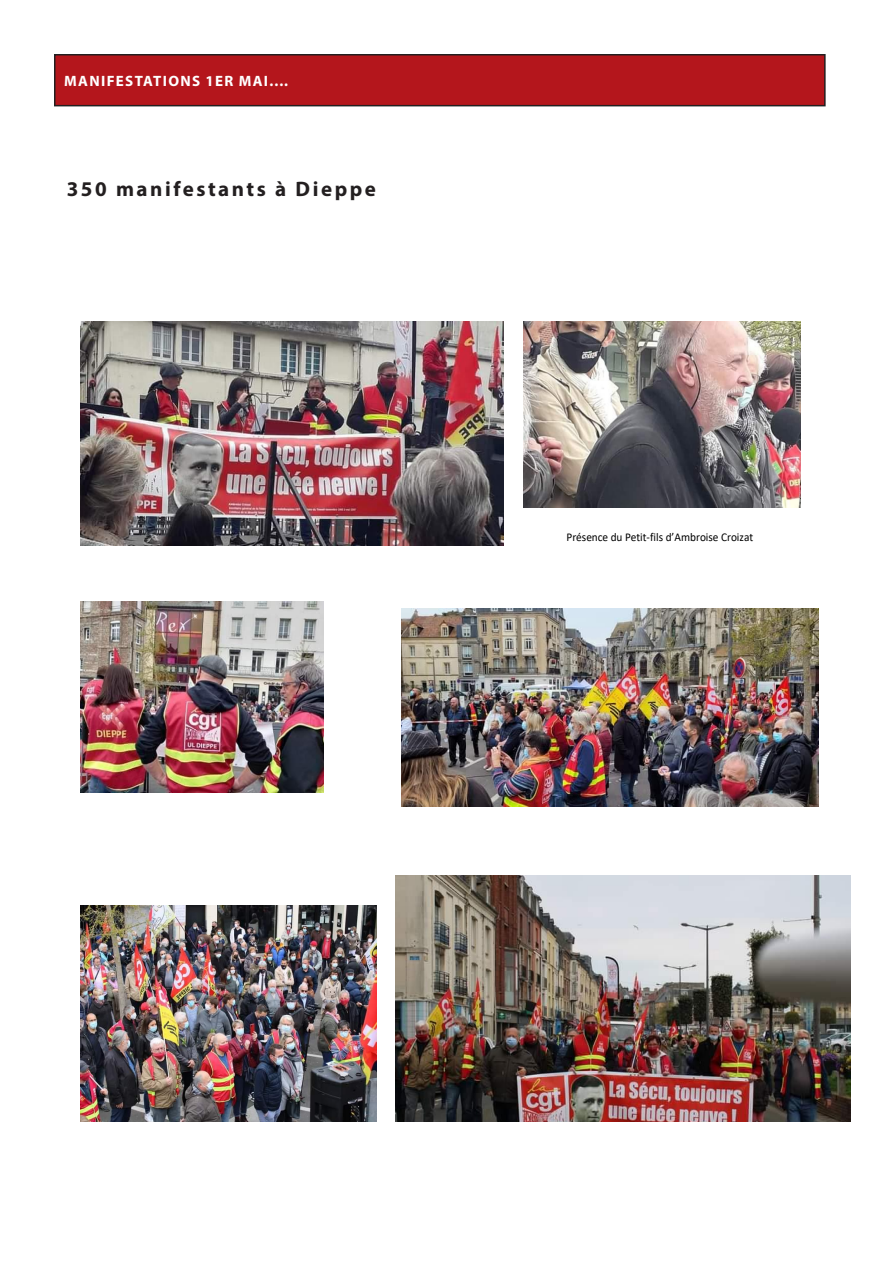
<style>
.page{position:relative;width:893px;height:1263px;background:#fff}
.page>*{position:absolute;margin:0;border:0;box-sizing:border-box;transform-origin:0 0}
.t1{font:700 21px "Myriad Pro";letter-spacing:.12em;color:#231f20}
.t2{font:700 15px "Myriad Pro";letter-spacing:.09em;color:#fff}
.t3{font:11.85px "Calibri";letter-spacing:-.005em;color:#000;scale:.95 1}
</style>
<div class="page">
<div style="left:55px;top:55px;width:770px;height:51px;background:#b4161c"></div>
<div style="left:54px;top:54px;width:772px;height:52px;border:2px solid #231f20"></div>
<img style="left:524px;top:322px;width:277px;height:186px">
<img style="left:401px;top:608px;width:418px;height:198px">
<img style="left:81px;top:906px;width:295px;height:215px">
<img style="left:81px;top:601px;width:242px;height:191px">
<img style="left:81px;top:322px;width:423px;height:224px">
<img style="left:395px;top:875px;width:455px;height:246px">
<p class="t2" style="left:64px;top:71px;width:226px">MANIFESTATIONS 1ER MAI....</p>
<p class="t1" style="left:67px;top:175px;width:311px">350 manifestants à Dieppe</p>
<p class="t3" style="left:566px;top:528px;width:198px">Présence du Petit-fils d’Ambroise Croizat</p>
</div>
